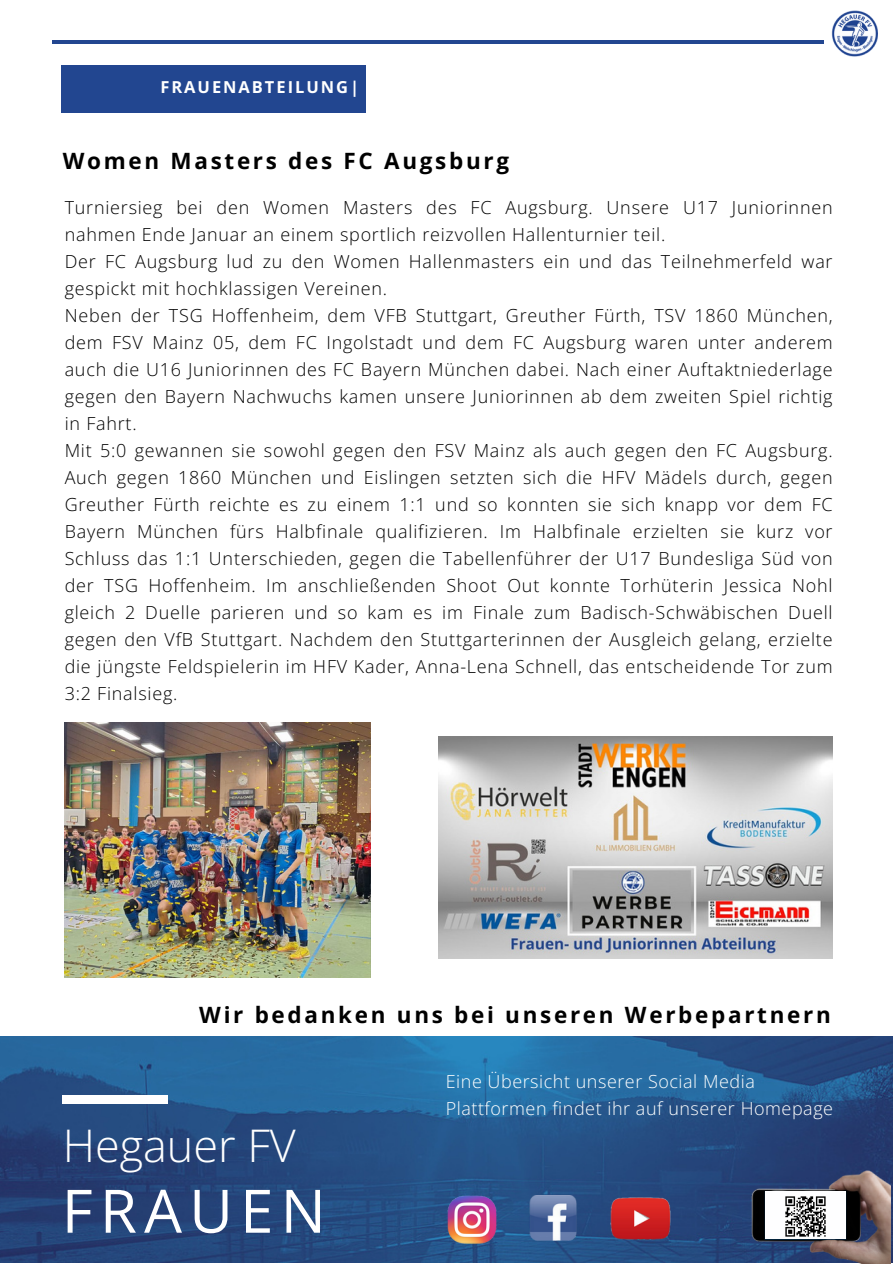
<style>
.page{position:relative;width:893px;height:1264px;background:#fff}
.page>*{position:absolute;margin:0;border:0;box-sizing:border-box;transform-origin:0 0}
.t1{font:60px "Open Sans";letter-spacing:.12em;color:#fff}
.t2{font:300 45px "Open Sans";color:#fff}
.t3{font:700 22.5px "Open Sans";letter-spacing:.12em;color:#000}
.t4{font:300 18px/27px "Open Sans";letter-spacing:.045em;color:#000}
.t5{font:300 18px/27px "Open Sans";letter-spacing:.03em;color:#fff}
.t6{font:700 16.5px "Open Sans";letter-spacing:.12em;color:#fff}
</style>
<div class="page">
<hr style="left:53px;top:41px;width:770px;height:3px;background:#224690">
<img style="left:831px;top:11px;width:46px;height:46px">
<div style="left:61px;top:66px;width:305px;height:47px;background:#224690"></div>
<img style="left:0;top:1036px;width:892px;height:226px">
<div style="left:62px;top:1094px;width:105px;height:9px;background:#fff"></div>
<img style="left:720px;top:1162px;width:170px;height:100px">
<div style="left:765px;top:1191px;width:80px;height:48px;background:#fefeff"></div>
<img style="left:785px;top:1196px;width:41px;height:40px">
<img style="left:446px;top:1195px;width:51px;height:49px">
<img style="left:529px;top:1195px;width:50px;height:45px">
<img style="left:610px;top:1195px;width:62px;height:45px">
<img style="left:439px;top:736px;width:393px;height:222px">
<img style="left:65px;top:722px;width:306px;height:255px">
<h3 class="t6" style="left:160px;top:76px;width:200px">FRAUENABTEILUNG|</h3>
<p class="t3" style="left:63px;top:145px;width:448px">Women Masters des FC Augsburg</p>
<p class="t4" style="left:65px;top:193px;width:769px">Turniersieg bei den Women Masters des FC Augsburg. Unsere U17 Juniorinnen nahmen Ende Januar an einem sportlich reizvollen Hallenturnier teil.</p>
<p class="t4" style="left:65px;top:247px;width:769px">Der FC Augsburg lud zu den Women Hallenmasters ein und das Teilnehmerfeld war gespickt mit hochklassigen Vereinen.</p>
<p class="t4" style="left:65px;top:301px;width:769px;text-align:justify">Neben der TSG Hoffenheim, dem VFB Stuttgart, Greuther Fürth, TSV 1860 München, dem FSV Mainz 05, dem FC Ingolstadt und dem FC Augsburg waren unter anderem auch die U16 Juniorinnen des FC Bayern München dabei. Nach einer Auftaktniederlage gegen den Bayern Nachwuchs kamen unsere Juniorinnen ab dem zweiten Spiel richtig in Fahrt.</p>
<p class="t4" style="left:65px;top:436px;width:769px;text-align:justify">Mit 5:0 gewannen sie sowohl gegen den FSV Mainz als auch gegen den FC Augsburg.<br>Auch gegen 1860 München und Eislingen setzten sich die HFV Mädels durch, gegen Greuther Fürth reichte es zu einem 1:1 und so konnten sie sich knapp vor dem FC Bayern München fürs Halbfinale qualifizieren. Im Halbfinale erzielten sie kurz vor Schluss das 1:1 Unterschieden, gegen die Tabellenführer der U17 Bundesliga Süd von der TSG Hoffenheim. Im anschließenden Shoot Out konnte Torhüterin Jessica Nohl gleich 2 Duelle parieren und so kam es im Finale zum Badisch-Schwäbischen Duell gegen den VfB Stuttgart. Nachdem den Stuttgarterinnen der Ausgleich gelang, erzielte die jüngste Feldspielerin im HFV Kader, Anna-Lena Schnell, das entscheidende Tor zum 3:2 Finalsieg.</p>
<p class="t3" style="left:199px;top:998px;width:633px">Wir bedanken uns bei unseren Werbepartnern</p>
<p class="t2" style="left:63px;top:1114px;width:235px">Hegauer FV</p>
<h2 class="t1" style="left:62px;top:1168px;width:265px">FRAUEN</h2>
<h1 class="t5" style="left:446px;top:1067px;width:389px">Eine Übersicht unserer Social Media<br>Plattformen findet ihr auf unserer Homepage</h1>
</div>
